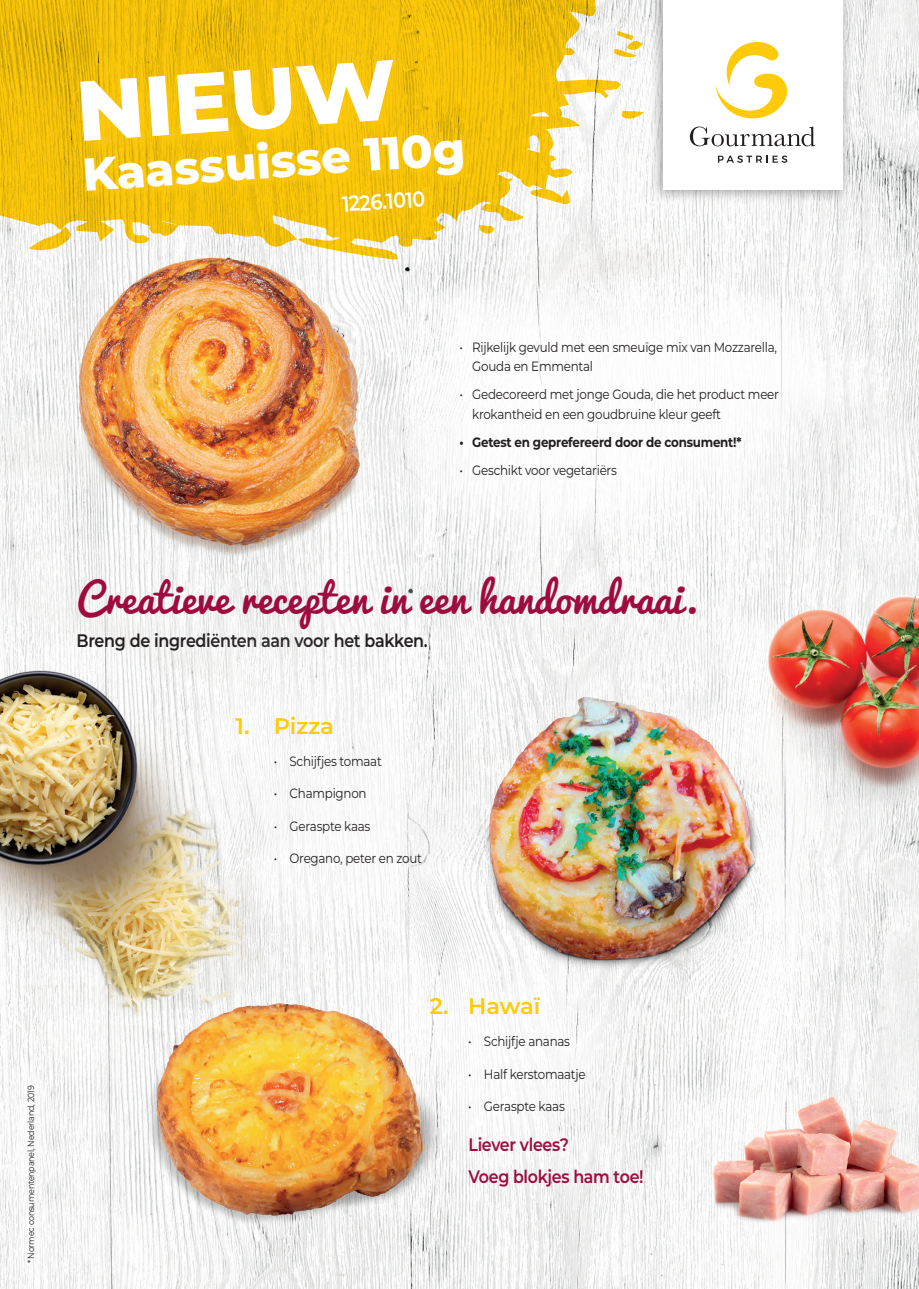
<style>
.page{position:relative;width:919px;height:1289px;background:#fff}
.page>*{position:absolute;margin:0;border:0;box-sizing:border-box;transform-origin:0 0}
.t1{font:800 84.75px "Montserrat";color:#fff}
.t2{font:800 46.05px "Montserrat";color:#fff}
.t3{font:40.05px "Pacifico";color:#9e0b3f}
.t4{font:600 22.5px "Montserrat";color:#feca0a}
.t5{font:600 21.75px "Montserrat";color:#fff;scale:.88 1}
.t6{font:600 18.15px "Montserrat";letter-spacing:-.02em;color:#231f20;scale:.88 1}
.t7{font:600 18px/32.2px "Montserrat";letter-spacing:-.02em;color:#9e0b3f;scale:.88 1}
.t8{font:13.5px/19.5px "Montserrat";letter-spacing:-.02em;color:#231f20;scale:.88 1}
.t9{font:700 13.5px "Montserrat";letter-spacing:-.02em;color:#231f20;scale:.88 1}
.t10{font:9px "Montserrat";letter-spacing:-.02em;color:#231f20;scale:.88 1}
</style>
<div class="page">
<img style="left:0;top:0;width:918px;height:1288px">
<div style="left:649px;top:0;width:203px;height:203px;background:#231f20;opacity:.4"></div>
<div style="left:662px;top:0;width:180px;height:190px;background:#fff"></div>
<svg style="left:715px;top:41px;width:73px;height:77px"></svg>
<svg style="left:689px;top:127px;width:126px;height:19px"></svg>
<svg style="left:718px;top:155px;width:69px;height:8px"></svg>
<div style="left:360px;top:241px;width:517px;height:336px;background:#fff;opacity:.75"></div>
<div style="left:137px;top:617px;width:383px;height:348px;background:#fff;opacity:.6"></div>
<div style="left:331px;top:898px;width:352px;height:314px;background:#fff;opacity:.6"></div>
<div style="left:0;top:1058px;width:63px;height:230px;background:#fff;opacity:.75"></div>
<svg style="left:0;top:0;width:620px;height:260px"></svg>
<svg style="left:621px;top:111px;width:22px;height:9px"></svg>
<svg style="left:614px;top:31px;width:28px;height:28px"></svg>
<div style="left:84px;top:135px;width:390px;height:67px;background:#feca0a;opacity:.75"></div>
<div style="left:80px;top:59px;width:331px;height:101px;background:#feca0a;opacity:.75"></div>
<div style="left:341px;top:191px;width:93px;height:31px;background:#feca0a;opacity:.75"></div>
<img style="left:89px;top:960px;width:402px;height:301px">
<img style="left:422px;top:622px;width:402px;height:402px">
<h1 class="t1" style="left:72px;top:49px;width:322px;rotate:-4deg">NIEUW</h1>
<h2 class="t2" style="left:80px;top:141px;width:385px;rotate:-4deg">Kaassuisse 110g</h2>
<h3 class="t5" style="left:341px;top:189px;width:96px;rotate:-4deg">1226.1010</h3>
<p class="t8" style="left:472px;top:337px;width:348px;text-indent:-13px">• Rijkelijk gevuld met een smeuïge mix van Mozzarella,<br>Gouda en Emmental</p>
<p class="t8" style="left:472px;top:384px;width:350px;text-indent:-13px">• Gedecoreerd met jonge Gouda, die het product meer krokantheid en een goudbruine kleur geeft</p>
<p class="t9" style="left:459px;top:432px;width:322px">• Getest en geprefereerd door de consument!*</p>
<p class="t8" style="left:459px;top:460px;width:180px">• Geschikt voor vegetariërs</p>
<h3 class="t3" style="left:77px;top:576px;width:621px">Creatieve recepten in een handomdraai.</h3>
<h3 class="t6" style="left:77px;top:627px;width:400px">Breng de ingrediënten aan voor het bakken.</h3>
<h3 class="t4" style="left:235px;top:709px;width:100px">1. Pizza</h3>
<p class="t8" style="left:274px;top:751px;width:124px">• Schijfjes tomaat</p>
<p class="t8" style="left:274px;top:783px;width:107px">• Champignon</p>
<p class="t8" style="left:274px;top:815px;width:111px">• Geraspte kaas</p>
<p class="t8" style="left:274px;top:847px;width:170px">• Oregano, peter en zout</p>
<p class="t10" style="left:25px;top:1263px;width:204px;rotate:-90deg">* Normec consumentenpanel, Nederland, 2019</p>
<h3 class="t4" style="left:430px;top:990px;width:112px">2. Hawaï</h3>
<p class="t8" style="left:468px;top:1031px;width:117px">• Schijfje ananas</p>
<p class="t8" style="left:468px;top:1063px;width:135px">• Half kerstomaatje</p>
<p class="t8" style="left:468px;top:1095px;width:111px">• Geraspte kaas</p>
<h3 class="t7" style="left:468px;top:1127px;width:200px">Liever vlees?<br>Voeg blokjes ham toe!</h3>
</div>
